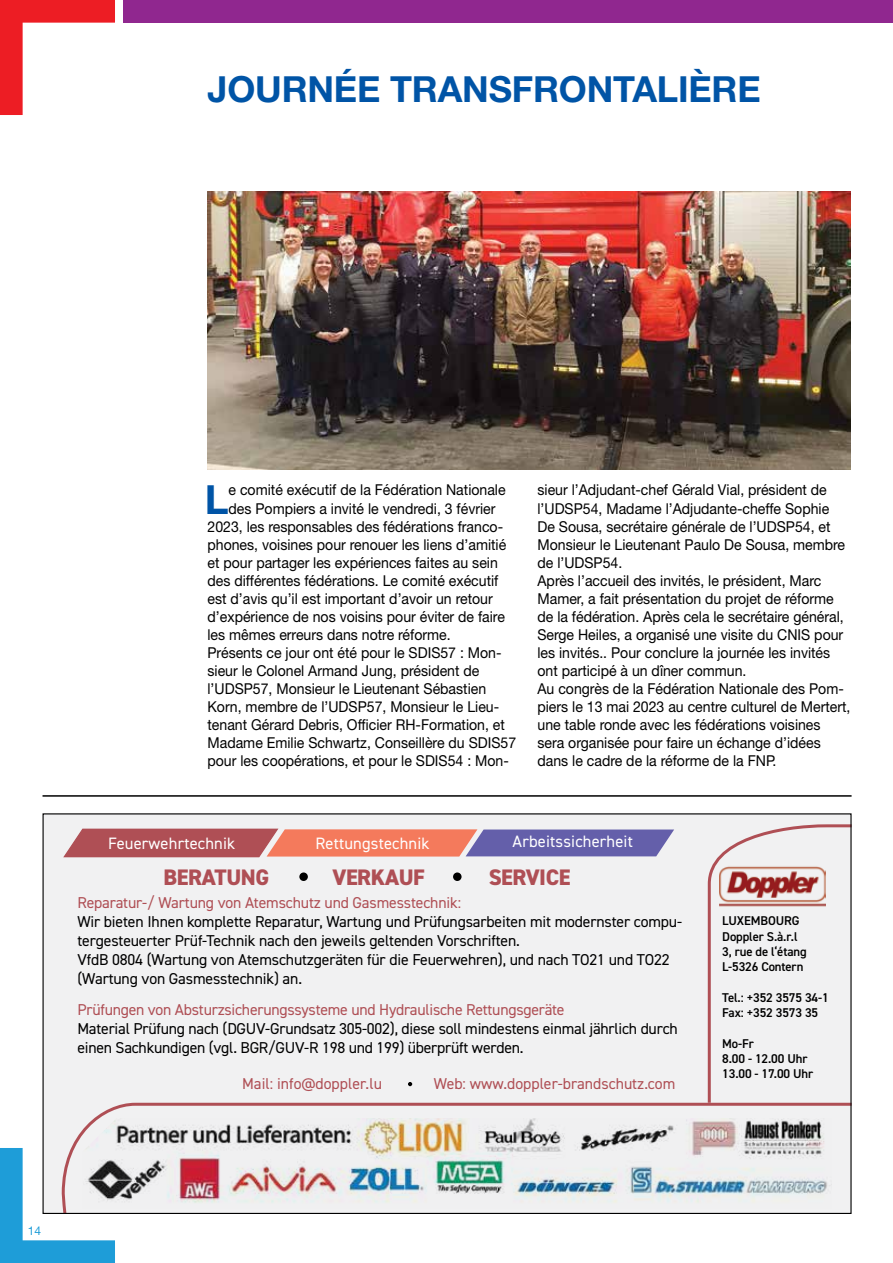
<style>
.page{position:relative;width:893px;height:1263px;background:#fff}
.page>*{position:absolute;margin:0;border:0;box-sizing:border-box;transform-origin:0 0}
.t1{font:700 40.2px "Helvetica Neue LT Std";color:#0054a6}
.t2{font:700 36px "Helvetica Neue LT Std";letter-spacing:-.005em;color:#0054a6}
.t3{font:800 22.5px "DIN2014";letter-spacing:-.02em;color:#af4f55}
.t4{font:16.5px "DIN2014";letter-spacing:.01em;color:#fff}
.t5{font:15.75px/18.9px "DIN2014";letter-spacing:-.01em;color:#000}
.t6{font:15.75px "DIN2014";letter-spacing:-.01em;color:#af4f55}
.t7{font:15px/18px "Helvetica Neue LT Std";color:#000;scale:.94 1}
.t8{font:600 12.75px/15.3px "DIN2014";letter-spacing:-.01em;color:#000}
.t9{font:12px "Helvetica Neue LT Std";color:#1e9dd8}
</style>
<div class="page">
<img style="left:207px;top:191px;width:643px;height:278px">
<div style="left:43px;top:813px;width:807px;height:400px;background:#f1f1f2"></div>
<svg style="left:63px;top:828px;width:611px;height:30px;background:#b67482"></svg>
<div style="left:299px;top:872px;width:9px;height:9px;background:#000;border-radius:50%"></div>
<div style="left:453px;top:872px;width:9px;height:9px;background:#000;border-radius:50%"></div>
<svg style="left:408px;top:1082px;width:4px;height:4px"></svg>
<svg style="left:707px;top:824px;width:143px;height:277px"></svg>
<img style="left:71px;top:1101px;width:779px;height:102px">
<hr style="left:43px;top:795px;width:809px;height:2px;background:#000">
<div style="left:123px;top:0;width:770px;height:23px;background:#90278f"></div>
<svg style="left:0;top:1148px;width:115px;height:115px"></svg>
<svg style="left:0;top:0;width:115px;height:115px"></svg>
<h2 class="t2" style="left:207px;top:66px;width:555px">JOURNÉE TRANSFRONTALIÈRE</h2>
<h1 class="t1" style="left:205px;top:474px;width:25px">L</h1>
<p class="t7" style="left:229px;top:481px;width:296px">e comité exécutif de la Fédération Nationale</p>
<p class="t7" style="left:229px;top:499px;width:285px">des Pompiers a invité le vendredi, 3 février</p>
<p class="t7" style="left:207px;top:517px;width:316px">2023, les responsables des fédérations franco-</p>
<p class="t7" style="left:207px;top:535px;width:319px">phones, voisines pour renouer les liens d’amitié</p>
<p class="t7" style="left:207px;top:553px;width:310px">et pour partager les expériences faites au sein</p>
<p class="t7" style="left:207px;top:571px;width:311px">des différentes fédérations. Le comité exécutif</p>
<p class="t7" style="left:207px;top:589px;width:305px">est d’avis qu’il est important d’avoir un retour</p>
<p class="t7" style="left:207px;top:607px;width:318px">d’expérience de nos voisins pour éviter de faire</p>
<p class="t7" style="left:207px;top:625px;width:260px">les mêmes erreurs dans notre réforme.</p>
<p class="t7" style="left:207px;top:643px;width:314px">Présents ce jour ont été pour le SDIS57 : Mon-</p>
<p class="t7" style="left:207px;top:661px;width:291px">sieur le Colonel Armand Jung, président de</p>
<p class="t7" style="left:207px;top:679px;width:298px">l’UDSP57, Monsieur le Lieutenant Sébastien</p>
<p class="t7" style="left:207px;top:697px;width:312px">Korn, membre de l’UDSP57, Monsieur le Lieu-</p>
<p class="t7" style="left:207px;top:715px;width:318px">tenant Gérard Debris, Officier RH-Formation, et</p>
<p class="t7" style="left:207px;top:733px;width:330px">Madame Emilie Schwartz, Conseillère du SDIS57</p>
<p class="t7" style="left:207px;top:751px;width:322px">pour les coopérations, et pour le SDIS54 : Mon-</p>
<p class="t7" style="left:537px;top:481px;width:334px">sieur l’Adjudant-chef Gérald Vial, président de l’UDSP54, Madame l’Adjudante-cheffe Sophie De Sousa, secrétaire générale de l’UDSP54, et Monsieur le Lieutenant Paulo De Sousa, membre de l’UDSP54.<br>Après l’accueil des invités, le président, Marc Mamer, a fait présentation du projet de réforme de la fédération. Après cela le secrétaire général, Serge Heiles, a organisé une visite du CNIS pour les invités.. Pour conclure la journée les invités ont participé à un dîner commun.<br>Au congrès de la Fédération Nationale des Pom&shy;piers le 13 mai 2023 au centre culturel de Mertert, une table ronde avec les fédérations voisines sera organisée pour faire un échange d’idées dans le cadre de la réforme de la FNP.</p>
<p class="t4" style="left:315px;top:833px;width:116px">Rettungstechnik</p>
<p class="t4" style="left:513px;top:831px;width:122px">Arbeitssicherheit</p>
<p class="t4" style="left:108px;top:833px;width:129px">Feuerwehrtechnik</p>
<h3 class="t3" style="left:164px;top:862px;width:107px">BERATUNG</h3>
<h3 class="t3" style="left:332px;top:862px;width:94px">VERKAUF</h3>
<h3 class="t3" style="left:489px;top:862px;width:83px">SERVICE</h3>
<p class="t6" style="left:77px;top:893px;width:385px">Reparatur-/ Wartung von Atemschutz und Gasmesstechnik:</p>
<p class="t5" style="left:77px;top:912px;width:606px">Wir bieten Ihnen komplette Reparatur, Wartung und Prüfungsarbeiten mit modernster compu&shy;tergesteuerter Prüf-Technik nach den jeweils geltenden Vorschriften.<br>VfdB 0804 (Wartung von Atemschutzgeräten für die Feuerwehren), und nach TO21 und TO22 (Wartung von Gasmesstechnik) an.</p>
<p class="t6" style="left:77px;top:999px;width:489px">Prüfungen von Absturzsicherungssysteme und Hydraulische Rettungsgeräte</p>
<p class="t5" style="left:77px;top:1018px;width:602px">Material Prüfung nach (DGUV-Grundsatz 305-002), diese soll mindestens einmal jährlich durch einen Sachkundigen (vgl. BGR/GUV-R 198 und 199) überprüft werden.</p>
<p class="t6" style="left:242px;top:1073px;width:141px">Mail: info@doppler.lu</p>
<p class="t6" style="left:434px;top:1073px;width:243px">Web: www.doppler-brandschutz.com</p>
<p class="t8" style="left:722px;top:913px;width:86px">LUXEMBOURG<br>Doppler S.à.r.l<br>3, rue de l‘étang<br>L-5326 Contern</p>
<p class="t8" style="left:722px;top:989px;width:108px">Tel.: +352 3575 34-1<br>Fax: +352 3573 35</p>
<p class="t8" style="left:722px;top:1035px;width:93px">Mo-Fr<br>8.00 - 12.00 Uhr<br>13.00 - 17.00 Uhr</p>
<p class="t9" style="left:28px;top:1223px;width:15px">14</p>
</div>
